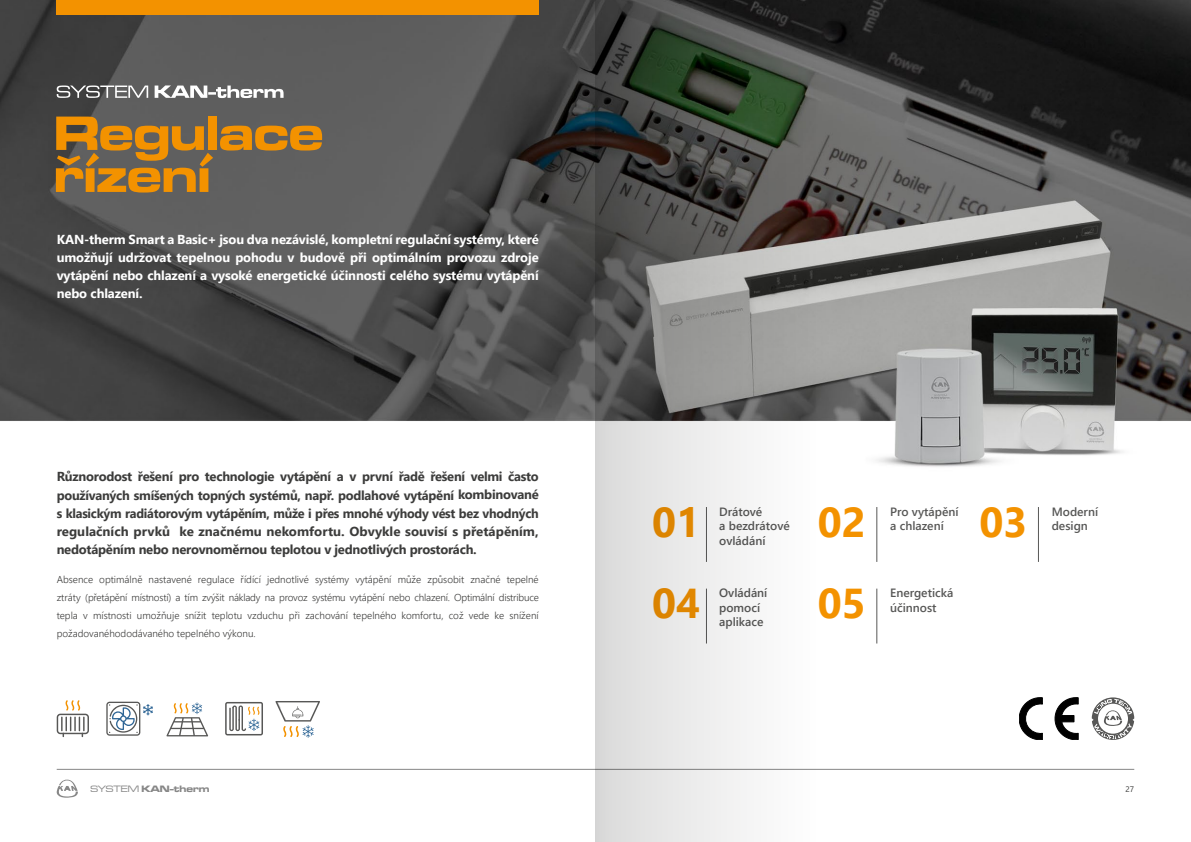
<style>
.page{position:relative;width:1191px;height:842px;background:#fff}
.page>*{position:absolute;margin:0;border:0;box-sizing:border-box;transform-origin:0 0}
.t1{font:50px/42px "Microgramma D Bol Ext";color:#f39200}
.t2{font:700 41.7px/81.6px "Segoe UI";color:#f39200}
.t3{font:700 13px/18px "Segoe UI";letter-spacing:-.02em;color:#3c3c3b;text-align:justify}
.t4{font:700 13px/18px "Segoe UI";letter-spacing:-.01em;color:#fff;text-align:justify}
.t5{font:600 12px/14.4px "Segoe UI";color:#575756}
.t6{font:300 10px/18px "Segoe UI";color:#3c3c3b;text-align:justify}
.t7{font:9.6px "Microgramma D Bol Ext";color:#878787}
.t8{font:8px "Segoe UI";color:#3c3c3b}
.s1{font-family:"Microgramma D Med Ext"}
</style>
<div class="page">
<svg style="left:57px;top:779px;width:21px;height:19px"></svg>
<img style="left:0;top:0;width:1191px;height:770px">
<svg style="left:1091px;top:697px;width:43px;height:43px"></svg>
<svg style="left:57px;top:700px;width:32px;height:37px"></svg>
<svg style="left:106px;top:702px;width:47px;height:34px"></svg>
<svg style="left:166px;top:702px;width:42px;height:34px"></svg>
<svg style="left:224px;top:701px;width:40px;height:36px"></svg>
<svg style="left:275px;top:701px;width:45px;height:37px"></svg>
<svg style="left:1019px;top:697px;width:23px;height:43px"></svg>
<svg style="left:1053px;top:697px;width:25px;height:43px"></svg>
<hr style="left:57px;top:769px;width:1077px;height:1px;background:#878787">
<svg style="left:57px;top:85px;width:226px;height:13px"></svg>
<hr style="left:876px;top:507px;width:1px;height:55px;background:#575756">
<hr style="left:1038px;top:507px;width:1px;height:55px;background:#575756">
<hr style="left:876px;top:589px;width:1px;height:54px;background:#575756">
<div style="left:57px;top:0;width:482px;height:14px;background:#f39200"></div>
<svg style="left:595px;top:0;width:221px;height:842px"></svg>
<h1 class="t1" style="left:54px;top:112px;width:271px">Regulace řízení</h1>
<p class="t4" style="left:57px;top:229px;width:483px">KAN-therm Smart a Basic+ jsou dva nezávislé, kompletní regulační systémy, které umožňují udržovat tepelnou pohodu v budově při optimálním provozu zdroje vytápění nebo chlazení a vysoké energetické účinnosti celého systému vytápění nebo chlazení.</p>
<p class="t3" style="left:57px;top:467px;width:483px">Různorodost řešení pro technologie vytápění a v první řadě řešení velmi často používaných smíšených topných systémů, např. podlahové vytápění kombinované s klasickým radiátorovým vytápěním, může i přes mnohé výhody vést bez vhodných regulačních prvků ke značnému nekomfortu. Obvykle souvisí s přetápěním, nedotápěním nebo nerovnoměrnou teplotou v jednotlivých prostorách.</p>
<p class="t6" style="left:57px;top:569px;width:483px">Absence optimálně nastavené regulace řídící jednotlivé systémy vytápění může způsobit značné tepelné ztráty (přetápění místností) a tím zvýšit náklady na provoz systému vytápění nebo chlazení. Optimální distribuce tepla v místnosti umožňuje snížit teplotu vzduchu při zachování tepelného komfortu, což vede ke snížení požadovanéhododávaného tepelného výkonu.</p>
<h2 class="t2" style="left:652px;top:478px;width:49px">01<br>04</h2>
<h2 class="t2" style="left:818px;top:478px;width:49px">02</h2>
<h2 class="t2" style="left:979px;top:478px;width:49px">03</h2>
<p class="t5" style="left:890px;top:503px;width:70px">Pro vytápění a chlazení</p>
<p class="t5" style="left:1051px;top:503px;width:48px">Moderní design</p>
<p class="t5" style="left:719px;top:503px;width:72px">Drátové<br>a bezdrátové ovládání</p>
<p class="t5" style="left:890px;top:585px;width:65px">Energetická účinnost</p>
<p class="t5" style="left:719px;top:585px;width:50px">Ovládání pomocí aplikace</p>
<h2 class="t2" style="left:818px;top:559px;width:49px">05</h2>
<p class="t7" style="left:90px;top:782px;width:121px"><span class="s1">SYSTEM</span> KAN-therm</p>
<p class="t8" style="left:1125px;top:781px;width:10px">27</p>
</div>
